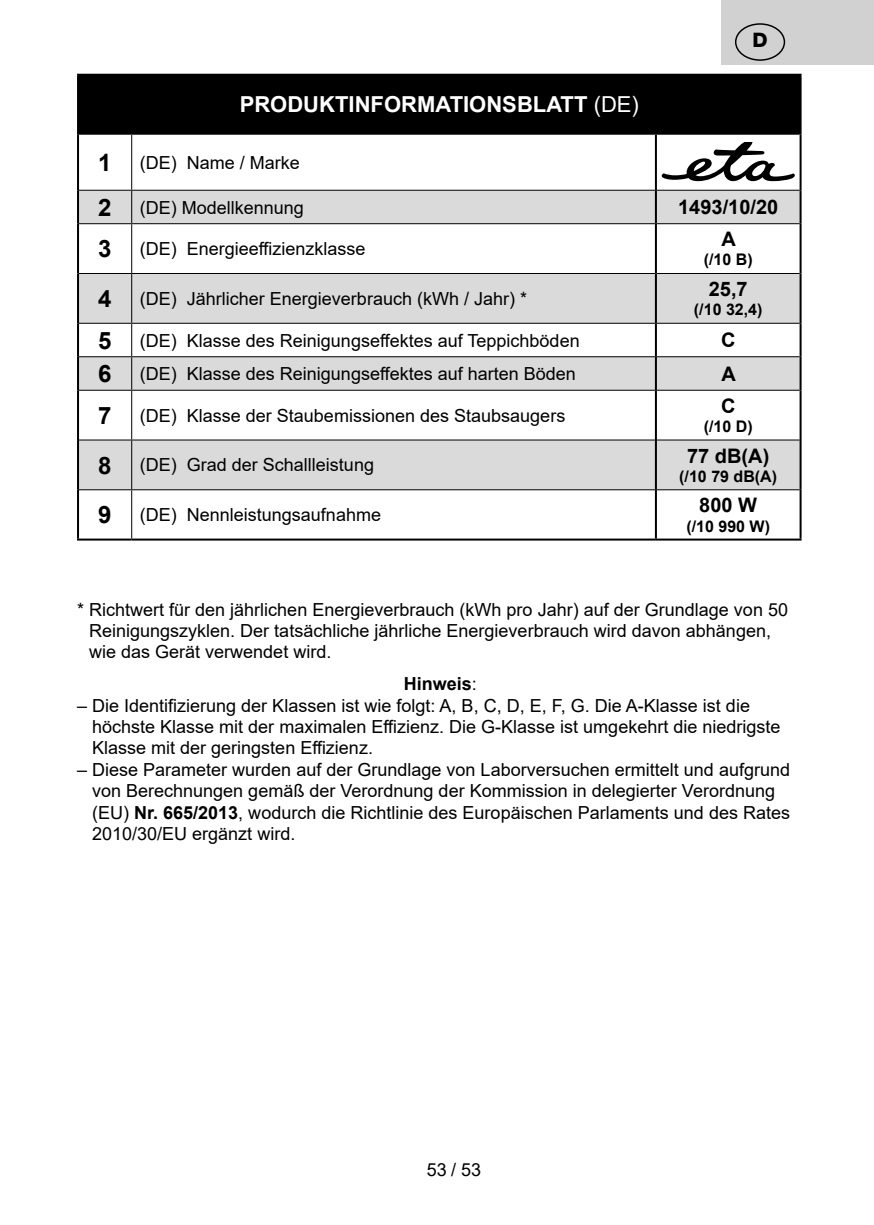
<style>
.page{position:relative;width:874px;height:1225px;background:#fff}
.page>*{position:absolute;margin:0;border:0;box-sizing:border-box;transform-origin:0 0}
.t1{font:700 24px "Arial";color:#000}
.t2{font:700 22px "Arial";color:#fff}
.t3{font:700 20px "Arial";color:#000}
.t4{font:800 20px "Helvetica Neue OT";color:#000}
.t5{font:18px/21.4px "Arial";color:#000}
.t6{font:700 18px "Arial";color:#000}
.t7{font:700 16px "Arial";color:#000}
.s1{font-weight:400}
.s2{font-weight:700}
</style>
<div class="page">
<div style="left:78px;top:75px;width:722px;height:59px;background:#000"></div>
<svg style="left:79px;top:191px;width:720px;height:298px;fill:#dadada"></svg>
<hr style="left:77px;top:74px;width:55px;height:2px;background:#000">
<hr style="left:77px;top:76px;width:2px;height:58px;background:#000">
<hr style="left:132px;top:74px;width:523px;height:2px;background:#000">
<hr style="left:655px;top:74px;width:146px;height:2px;background:#000">
<hr style="left:799px;top:76px;width:2px;height:58px;background:#000">
<hr style="left:77px;top:134px;width:2px;height:56px;background:#000">
<hr style="left:799px;top:134px;width:2px;height:56px;background:#000">
<hr style="left:77px;top:190px;width:2px;height:34px;background:#000">
<hr style="left:799px;top:190px;width:2px;height:34px;background:#000">
<hr style="left:77px;top:224px;width:2px;height:49px;background:#000">
<hr style="left:799px;top:224px;width:2px;height:49px;background:#000">
<hr style="left:77px;top:273px;width:2px;height:50px;background:#000">
<hr style="left:799px;top:273px;width:2px;height:50px;background:#000">
<hr style="left:77px;top:323px;width:2px;height:34px;background:#000">
<hr style="left:799px;top:323px;width:2px;height:34px;background:#000">
<hr style="left:77px;top:357px;width:2px;height:33px;background:#000">
<hr style="left:799px;top:357px;width:2px;height:33px;background:#000">
<hr style="left:77px;top:390px;width:2px;height:50px;background:#000">
<hr style="left:799px;top:390px;width:2px;height:50px;background:#000">
<hr style="left:77px;top:440px;width:2px;height:50px;background:#000">
<hr style="left:799px;top:440px;width:2px;height:50px;background:#000">
<hr style="left:77px;top:490px;width:2px;height:48px;background:#000">
<hr style="left:799px;top:490px;width:2px;height:48px;background:#000">
<hr style="left:77px;top:538px;width:55px;height:2px;background:#000">
<hr style="left:132px;top:538px;width:523px;height:2px;background:#000">
<hr style="left:655px;top:538px;width:146px;height:2px;background:#000">
<hr style="left:79px;top:134px;width:53px;height:1px;background:#000">
<hr style="left:132px;top:134px;width:523px;height:1px;background:#000">
<hr style="left:131px;top:135px;width:1px;height:55px;background:#000">
<hr style="left:655px;top:134px;width:144px;height:1px;background:#000">
<hr style="left:79px;top:190px;width:53px;height:1px;background:#000">
<hr style="left:132px;top:190px;width:522px;height:1px;background:#000">
<hr style="left:131px;top:191px;width:1px;height:32px;background:#000">
<hr style="left:656px;top:190px;width:143px;height:1px;background:#000">
<hr style="left:79px;top:223px;width:53px;height:1px;background:#000">
<hr style="left:132px;top:223px;width:522px;height:1px;background:#000">
<hr style="left:131px;top:224px;width:1px;height:49px;background:#000">
<hr style="left:656px;top:223px;width:143px;height:1px;background:#000">
<hr style="left:79px;top:273px;width:53px;height:1px;background:#000">
<hr style="left:132px;top:273px;width:522px;height:1px;background:#000">
<hr style="left:131px;top:274px;width:1px;height:49px;background:#000">
<hr style="left:656px;top:273px;width:143px;height:1px;background:#000">
<hr style="left:79px;top:323px;width:53px;height:1px;background:#000">
<hr style="left:132px;top:323px;width:522px;height:1px;background:#000">
<hr style="left:131px;top:324px;width:1px;height:32px;background:#000">
<hr style="left:656px;top:323px;width:143px;height:1px;background:#000">
<hr style="left:79px;top:356px;width:53px;height:1px;background:#000">
<hr style="left:132px;top:356px;width:522px;height:1px;background:#000">
<hr style="left:131px;top:357px;width:1px;height:33px;background:#000">
<hr style="left:656px;top:356px;width:143px;height:1px;background:#000">
<hr style="left:79px;top:390px;width:53px;height:1px;background:#000">
<hr style="left:132px;top:390px;width:522px;height:1px;background:#000">
<hr style="left:131px;top:391px;width:1px;height:48px;background:#000">
<hr style="left:656px;top:390px;width:143px;height:1px;background:#000">
<hr style="left:79px;top:439px;width:53px;height:1px;background:#000">
<hr style="left:132px;top:439px;width:522px;height:1px;background:#000">
<hr style="left:131px;top:440px;width:1px;height:49px;background:#000">
<hr style="left:656px;top:439px;width:143px;height:1px;background:#000">
<hr style="left:79px;top:489px;width:53px;height:1px;background:#000">
<hr style="left:132px;top:489px;width:522px;height:1px;background:#000">
<hr style="left:131px;top:490px;width:1px;height:48px;background:#000">
<hr style="left:656px;top:489px;width:143px;height:1px;background:#000">
<hr style="left:654px;top:135px;width:2px;height:55px;background:#000">
<hr style="left:654px;top:190px;width:2px;height:34px;background:#000">
<hr style="left:654px;top:224px;width:2px;height:49px;background:#000">
<hr style="left:654px;top:273px;width:2px;height:50px;background:#000">
<hr style="left:654px;top:323px;width:2px;height:34px;background:#000">
<hr style="left:654px;top:357px;width:2px;height:33px;background:#000">
<hr style="left:654px;top:390px;width:2px;height:50px;background:#000">
<hr style="left:654px;top:440px;width:2px;height:50px;background:#000">
<hr style="left:654px;top:490px;width:2px;height:48px;background:#000">
<svg style="left:661px;top:142px;width:133px;height:39px"></svg>
<div style="left:721px;top:0;width:152px;height:65px;background:#d1d1d1"></div>
<div style="left:734px;top:23px;width:50px;height:38px;border:1px solid #000;border-radius:50%"></div>
<p class="t2" style="left:239px;top:89px;width:400px">PRODUKTINFORMATIONSBLATT <span class="s1">(DE)</span></p>
<p class="t4" style="left:752px;top:28px;width:17px">D</p>
<p class="t1" style="left:98px;top:146px;width:15px">1</p>
<p class="t5" style="left:140px;top:152px;width:162px">(DE) Name / Marke</p>
<p class="t1" style="left:98px;top:190px;width:15px">2</p>
<p class="t5" style="left:140px;top:196px;width:166px">(DE) Modellkennung</p>
<p class="t3" style="left:677px;top:193px;width:102px">1493/10/20</p>
<p class="t1" style="left:98px;top:232px;width:15px">3</p>
<p class="t5" style="left:140px;top:238px;width:227px">(DE) Energieeffizienzklasse</p>
<p class="t3" style="left:721px;top:225px;width:16px">A</p>
<p class="t7" style="left:703px;top:249px;width:50px">(/10 B)</p>
<p class="t1" style="left:98px;top:282px;width:15px">4</p>
<p class="t5" style="left:140px;top:288px;width:389px">(DE) Jährlicher Energieverbrauch (kWh / Jahr) *</p>
<p class="t3" style="left:708px;top:275px;width:40px">25,7</p>
<p class="t7" style="left:693px;top:298px;width:70px">(/10 32,4)</p>
<p class="t1" style="left:98px;top:323px;width:15px">5</p>
<p class="t5" style="left:140px;top:329px;width:441px">(DE) Klasse des Reinigungseffektes auf Teppichböden</p>
<p class="t3" style="left:720px;top:326px;width:16px">C</p>
<p class="t1" style="left:98px;top:357px;width:15px">6</p>
<p class="t5" style="left:140px;top:363px;width:437px">(DE) Klasse des Reinigungseffektes auf harten Böden</p>
<p class="t3" style="left:721px;top:360px;width:16px">A</p>
<p class="t1" style="left:98px;top:398px;width:15px">7</p>
<p class="t5" style="left:140px;top:404px;width:427px">(DE) Klasse der Staubemissionen des Staubsaugers</p>
<p class="t3" style="left:720px;top:392px;width:16px">C</p>
<p class="t7" style="left:703px;top:415px;width:50px">(/10 D)</p>
<p class="t1" style="left:98px;top:448px;width:15px">8</p>
<p class="t5" style="left:140px;top:454px;width:236px">(DE) Grad der Schallleistung</p>
<p class="t3" style="left:686px;top:441px;width:84px">77 dB(A)</p>
<p class="t7" style="left:679px;top:465px;width:99px">(/10 79 dB(A)</p>
<p class="t1" style="left:98px;top:498px;width:15px">9</p>
<p class="t5" style="left:140px;top:504px;width:243px">(DE) Nennleistungsaufnahme</p>
<p class="t3" style="left:699px;top:491px;width:59px">800 W</p>
<p class="t7" style="left:686px;top:514px;width:85px">(/10 990 W)</p>
<p class="t5" style="left:89px;top:598px;width:700px;text-indent:-12px">* Richtwert für den jährlichen Energieverbrauch (kWh pro Jahr) auf der Grundlage von 50<br>Reinigungszyklen. Der tatsächliche jährliche Energieverbrauch wird davon abhängen, wie das Gerät verwendet wird.</p>
<p class="t6" style="left:403px;top:671px;width:75px">Hinweis<span class="s1">:</span></p>
<p class="t5" style="left:92px;top:694px;width:689px;text-indent:-15px">– Die Identifizierung der Klassen ist wie folgt: A, B, C, D, E, F, G. Die A-Klasse ist die höchste Klasse mit der maximalen Effizienz. Die G-Klasse ist umgekehrt die niedrigste<br>Klasse mit der geringsten Effizienz.</p>
<p class="t5" style="left:92px;top:759px;width:699px;text-indent:-15px">– Diese Parameter wurden auf der Grundlage von Laborversuchen ermittelt und aufgrund von Berechnungen gemäß der Verordnung der Kommission in delegierter Verordnung (EU) <span class="s2">Nr. 665/2013</span>, wodurch die Richtlinie des Europäischen Parlaments und des Rates 2010/30/EU ergänzt wird.</p>
<p class="t5" style="left:427px;top:1158px;width:56px">53 / 53</p>
</div>
